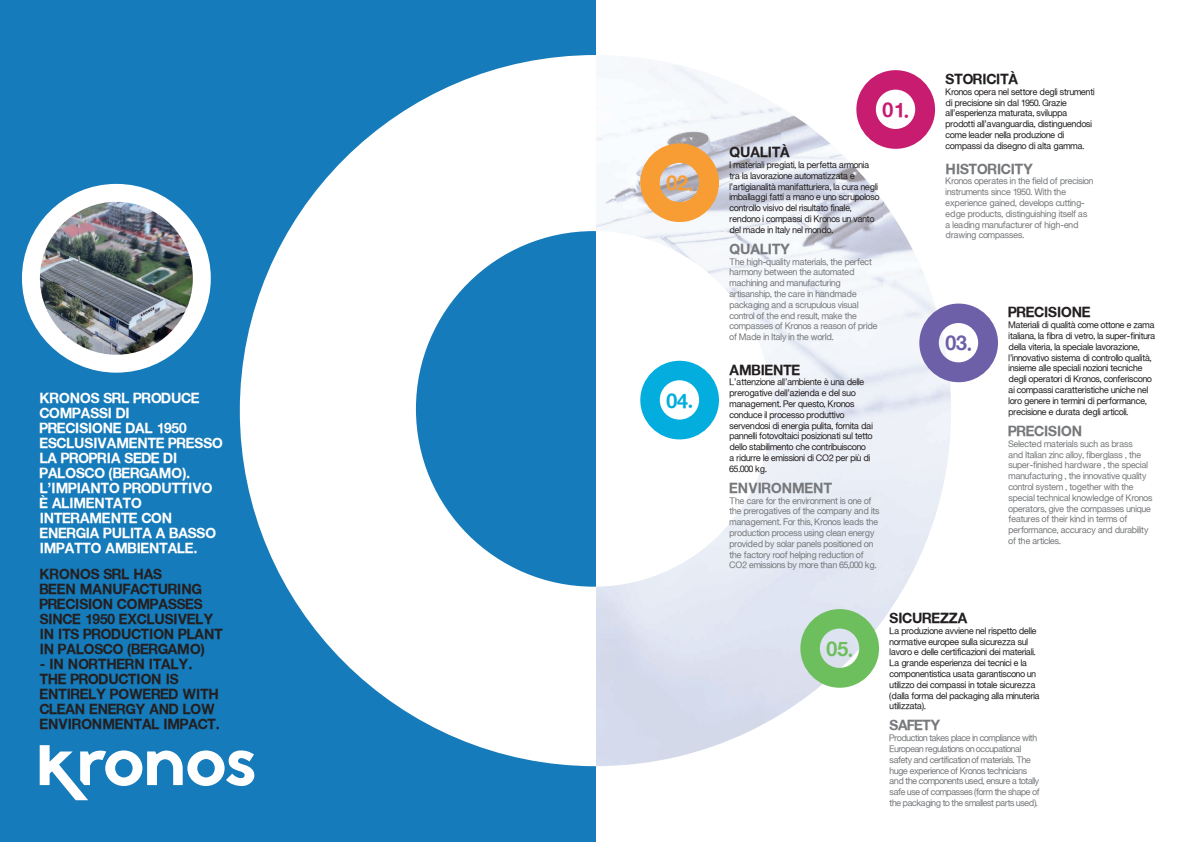
<style>
.page{position:relative;width:1191px;height:842px;background:#fff}
.page>*{position:absolute;margin:0;border:0;box-sizing:border-box;transform-origin:0 0}
.t1{font:20px "Context Reprise SSK Bold";color:#c71c6f}
.t2{font:20px "Context Reprise SSK Bold";color:#6e5fa9}
.t3{font:20px "Context Reprise SSK Bold";color:#6dbf5d}
.t4{font:20px "Context Reprise SSK Bold";color:#f89d33}
.t5{font:20px "Context Reprise SSK Bold";color:#03addd}
.t6{font:14px/15px "Context Reprise SSK Bold";color:#231f20}
.t7{font:14px/15px "Context Reprise SSK Bold";color:#fff}
.t8{font:14px "Context Reprise SSK Bold";color:#76787b}
.t9{font:9px/10.8px "Context Reprise SSK";color:#231f20}
.t10{font:9px/10.8px "Context Reprise SSK";color:#76787b}
.t11{font:9px/10.8px "Context Reprise SSK";letter-spacing:-.025em;color:#76787b}
</style>
<div class="page">
<img style="left:595px;top:64px;width:185px;height:169px">
<img style="left:780px;top:107px;width:35px;height:607px">
<img style="left:815px;top:131px;width:34px;height:559px">
<img style="left:849px;top:162px;width:34px;height:463px">
<img style="left:883px;top:201px;width:34px;height:419px">
<img style="left:614px;top:232px;width:167px;height:36px">
<img style="left:917px;top:269px;width:34px;height:293px">
<img style="left:703px;top:268px;width:78px;height:35px">
<img style="left:595px;top:565px;width:84px;height:201px">
<div style="left:0;top:0;width:595px;height:842px;background:#167bba"></div>
<svg style="left:240px;top:55px;width:355px;height:711px;fill:#fff"></svg>
<img style="left:31px;top:201px;width:163px;height:155px">
<div style="left:22px;top:184px;width:189px;height:189px;border:18px solid #fff;border-radius:50%"></div>
<svg style="left:40px;top:745px;width:214px;height:55px"></svg>
<svg style="left:856px;top:70px;width:79px;height:79px"></svg>
<svg style="left:919px;top:304px;width:79px;height:78px"></svg>
<svg style="left:800px;top:609px;width:79px;height:79px;background:#9ecf9b"></svg>
<svg style="left:640px;top:143px;width:79px;height:79px;background:#e8b47a"></svg>
<svg style="left:640px;top:361px;width:79px;height:78px"></svg>
<h2 class="t7" style="left:40px;top:391px;width:185px">KRONOS SRL PRODUCE<br>COMPASSI DI<br>PRECISIONE DAL 1950<br>ESCLUSIVAMENTE PRESSO<br>LA PROPRIA SEDE DI<br>PALOSCO (BERGAMO).<br>L’IMPIANTO PRODUTTIVO<br>È ALIMENTATO<br>INTERAMENTE CON<br>ENERGIA PULITA A BASSO<br>IMPATTO AMBIENTALE.</h2>
<h2 class="t6" style="left:40px;top:566px;width:184px">KRONOS SRL HAS<br>BEEN MANUFACTURING<br>PRECISION COMPASSES<br>SINCE 1950 EXCLUSIVELY<br>IN ITS PRODUCTION PLANT<br>IN PALOSCO (BERGAMO)</h2>
<h2 class="t6" style="left:40px;top:656px;width:182px">- IN NORTHERN ITALY.<br>THE PRODUCTION IS<br>ENTIRELY POWERED WITH<br>CLEAN ENERGY AND LOW<br>ENVIRONMENTAL IMPACT.</h2>
<h1 class="t4" style="left:666px;top:171px;width:28px">02·</h1>
<h1 class="t5" style="left:666px;top:388px;width:28px">04·</h1>
<h1 class="t1" style="left:882px;top:97px;width:28px">01·</h1>
<h2 class="t6" style="left:729px;top:144px;width:62px">QUALITÀ</h2>
<p class="t9" style="left:729px;top:159px;width:151px">I materiali pregiati, la perfetta armonia tra la lavorazione automatizzata e l’artigianalità manifatturiera, la cura negli imballaggi fatti a mano e uno scrupoloso controllo visivo del risultato finale, rendono i compassi di Kronos un vanto del made in Italy nel mondo.</p>
<h2 class="t8" style="left:729px;top:240px;width:62px">QUALITY</h2>
<p class="t10" style="left:729px;top:256px;width:149px">The high-quality materials, the perfect harmony between the automated machining and manufacturing artisanship, the care in handmade packaging and a scrupulous visual control of the end result, make the compasses of Kronos a reason of pride of Made in Italy in the world.</p>
<h2 class="t6" style="left:729px;top:362px;width:72px">AMBIENTE</h2>
<p class="t9" style="left:729px;top:377px;width:145px">L’attenzione all’ambiente è una delle prerogative dell’azienda e del suo management. Per questo, Kronos conduce il processo produttivo servendosi di energia pulita, fornita dai pannelli fotovoltaici posizionati sul tetto dello stabilimento che contribuiscono<br>a ridurre le emissioni di CO2 per più di 65.000 kg.</p>
<h2 class="t8" style="left:729px;top:479px;width:104px">ENVIRONMENT</h2>
<p class="t10" style="left:729px;top:495px;width:151px">The care for the environment is one of the prerogatives of the company and its management. For this, Kronos leads the production process using clean energy provided by solar panels positioned on the factory roof helping reduction of CO2 emissions by more than 65,000 kg.</p>
<h2 class="t6" style="left:945px;top:71px;width:74px">STORICITÀ</h2>
<p class="t9" style="left:945px;top:86px;width:150px">Kronos opera nel settore degli strumenti di precisione sin dal 1950. Grazie all’esperienza maturata, sviluppa prodotti all’avanguardia, distinguendosi come leader nella produzione di compassi da disegno di alta gamma.</p>
<h2 class="t8" style="left:945px;top:160px;width:89px">HISTORICITY</h2>
<p class="t10" style="left:945px;top:176px;width:149px">Kronos operates in the field of precision instruments since 1950. With the experience gained, develops cutting&shy;edge products, distinguishing itself as a leading manufacturer of high-end drawing compasses.</p>
<h1 class="t2" style="left:945px;top:331px;width:28px">03·</h1>
<h2 class="t6" style="left:1008px;top:305px;width:83px">PRECISIONE</h2>
<p class="t9" style="left:1008px;top:320px;width:148px">Materiali di qualità come ottone e zama italiana, la fibra di vetro, la super-finitura della viteria, la speciale lavorazione, l’innovativo sistema di controllo qualità, insieme alle speciali nozioni tecniche degli operatori di Kronos, conferiscono ai compassi caratteristiche uniche nel loro genere in termini di performance, precisione e durata degli articoli.</p>
<h2 class="t8" style="left:1008px;top:422px;width:75px">PRECISION</h2>
<p class="t10" style="left:1008px;top:438px;width:145px">Selected materials such as brass<br>and Italian zinc alloy, fiberglass , the super-finished hardware , the special manufacturing , the innovative quality control system , together with the special technical knowledge of Kronos operators, give the compasses unique features of their kind in terms of performance, accuracy and durability of the articles.</p>
<h1 class="t3" style="left:826px;top:636px;width:28px">05·</h1>
<h2 class="t6" style="left:889px;top:610px;width:79px">SICUREZZA</h2>
<p class="t9" style="left:889px;top:625px;width:152px">La produzione avviene nel rispetto delle normative europee sulla sicurezza sul lavoro e delle certificazioni dei materiali.<br>La grande esperienza dei tecnici e la componentistica usata garantiscono un utilizzo dei compassi in totale sicurezza (dalla forma del packaging alla minuteria utilizzata).</p>
<h2 class="t8" style="left:889px;top:717px;width:52px">SAFETY</h2>
<p class="t11" style="left:889px;top:732px;width:151px">Production takes place in compliance with European regulations on occupational safety and certification of materials. The huge experience of Kronos technicians and the components used, ensure a totally safe use of compasses (form the shape of the packaging to the smallest parts used).</p>
</div>
